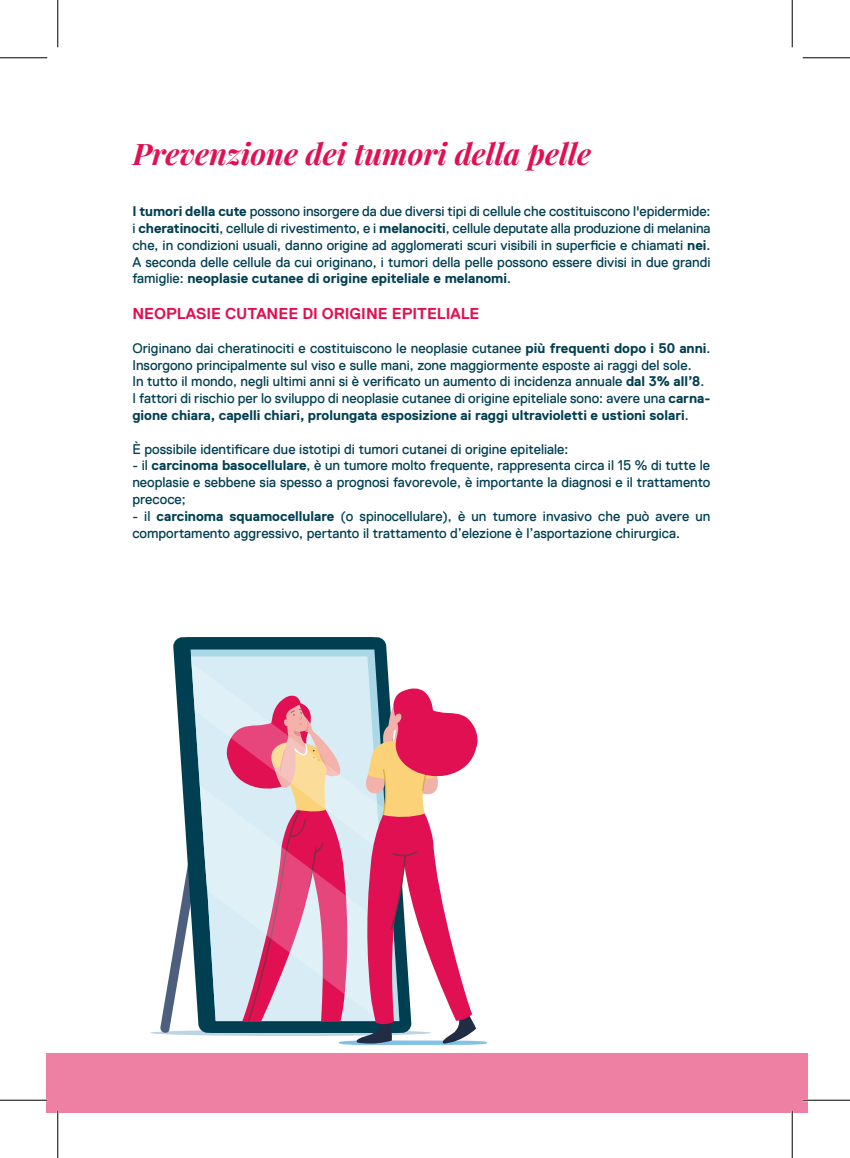
<style>
.page{position:relative;width:850px;height:1158px;background:#fff}
.page>*{position:absolute;margin:0;border:0;box-sizing:border-box;transform-origin:0 0}
.t1{font:italic 700 29.75px "Playfair Display";color:#e01053}
.t2{font:700 15.75px "Replica";color:#e01053}
.t3{font:14px/16.8px "Replica TT";color:#003f52;text-align:justify}
.t4{font:700 14px "Replica";color:#003f52}
.s1{font-family:"Replica";font-weight:700}
.s2{font-family:"Replica TT";font-weight:400}
</style>
<div class="page">
<svg style="left:179px;top:637px;width:208px;height:25px;background:#558797"></svg>
<svg style="left:159px;top:662px;width:328px;height:382px"></svg>
<div style="left:46px;top:1053px;width:761px;height:59px;background:#ee80a3"></div>
<hr style="left:0;top:1098px;width:47px;height:3px;background:#fff">
<hr style="left:802px;top:1098px;width:48px;height:3px;background:#fff">
<hr style="left:57px;top:1110px;width:2px;height:47px;background:#fff">
<hr style="left:791px;top:1110px;width:2px;height:47px;background:#fff">
<hr style="left:0;top:57px;width:47px;height:1px;background:#000">
<hr style="left:802px;top:57px;width:48px;height:1px;background:#000">
<hr style="left:0;top:1099px;width:47px;height:1px;background:#000">
<hr style="left:802px;top:1099px;width:48px;height:1px;background:#000">
<hr style="left:57px;top:0;width:1px;height:47px;background:#000">
<hr style="left:57px;top:1110px;width:1px;height:47px;background:#000">
<hr style="left:792px;top:0;width:1px;height:47px;background:#000">
<hr style="left:792px;top:1110px;width:1px;height:47px;background:#000">
<h1 class="t1" style="left:133px;top:130px;width:460px">Prevenzione dei tumori della pelle</h1>
<p class="t3" style="left:132px;top:203px;width:579px"><span class="s1">I tumori della cute</span> possono insorgere da due diversi tipi di cellule che costituiscono l'epidermide: i <span class="s1">cheratinociti</span>, cellule di rivestimento, e i <span class="s1">melanociti</span>, cellule deputate alla produzione di melanina che, in condizioni usuali, danno origine ad agglomerati scuri visibili in superficie e chiamati <span class="s1">nei</span>.<br>A seconda delle cellule da cui originano, i tumori della pelle possono essere divisi in due grandi</p>
<p class="t4" style="left:132px;top:271px;width:380px"><span class="s2">famiglie:</span> neoplasie cutanee di origine epiteliale e melanomi<span class="s2">.</span></p>
<p class="t2" style="left:132px;top:305px;width:348px">NEOPLASIE CUTANEE DI ORIGINE EPITELIALE</p>
<p class="t3" style="left:132px;top:339px;width:579px;text-align:left">Originano dai cheratinociti e costituiscono le neoplasie cutanee <span class="s1">più frequenti dopo i 50 anni</span>.<br>Insorgono principalmente sul viso e sulle mani, zone maggiormente esposte ai raggi del sole.<br>In tutto il mondo, negli ultimi anni si è verificato un aumento di incidenza annuale <span class="s1">dal 3% all’8</span>.<br>I fattori di rischio per lo sviluppo di neoplasie cutanee di origine epiteliale sono: avere una <span class="s1">carna-</span></p>
<p class="t4" style="left:132px;top:407px;width:558px">gione chiara, capelli chiari, prolungata esposizione ai raggi ultravioletti e ustioni solari<span class="s2">.</span></p>
<p class="t3" style="left:132px;top:440px;width:437px">È possibile identificare due istotipi di tumori cutanei di origine epiteliale:</p>
<p class="t3" style="left:132px;top:457px;width:579px">- il <span class="s1">carcinoma basocellulare</span>, è un tumore molto frequente, rappresenta circa il 15 % di tutte le neoplasie e sebbene sia spesso a prognosi favorevole, è importante la diagnosi e il trattamento precoce;</p>
<p class="t3" style="left:132px;top:507px;width:579px">- il <span class="s1">carcinoma squamocellulare</span> (o spinocellulare), è un tumore invasivo che può avere un comportamento aggressivo, pertanto il trattamento d’elezione è l’asportazione chirurgica.</p>
</div>
